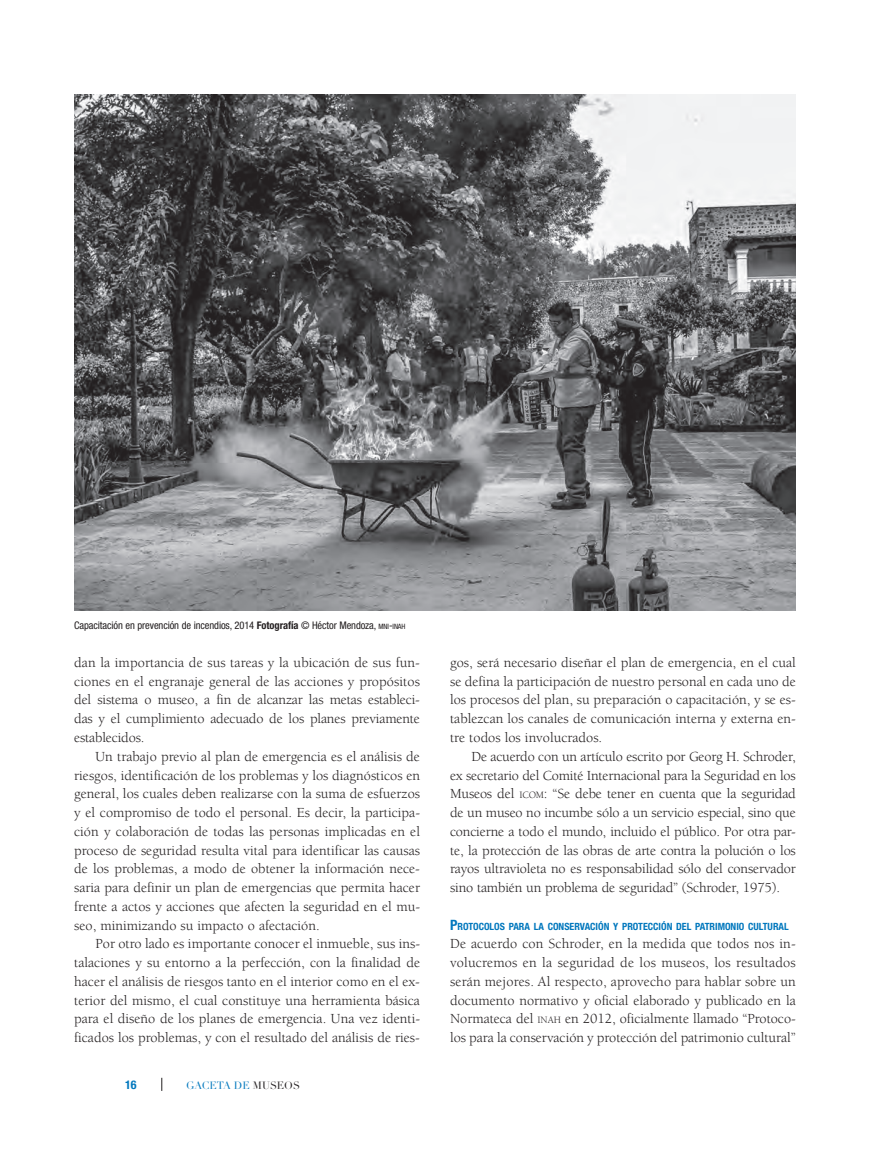
<style>
.page{position:relative;width:881px;height:1149px;background:#fff}
.page>*{position:absolute;margin:0;border:0;box-sizing:border-box;transform-origin:0 0}
.t1{font:14.25px/18.8px "Berkeley";letter-spacing:-.005em;color:#231f20;text-align:justify}
.t2{font:700 condensed 12px "Helvetica Neue";color:#0077bd}
.t3{font:condensed 10.5px "Helvetica Neue";letter-spacing:-.01em;color:#231f20}
.t4{font:10.5px "Didot LH";letter-spacing:-.005em;color:#0077bd}
.t5{font:700 condensed 10.05px "Helvetica Neue";color:#0077bd}
.s1{font-weight:700}
.s2{font-size:7.35px}
.s3{font-style:inherit}
.s4{color:#231f20}
.s5{font-size:10.05px}
.s6{font-size:14.25px}
</style>
<div class="page">
<svg style="left:161px;top:1077px;width:1px;height:13px"></svg>
<img style="left:74px;top:94px;width:721px;height:516px">
<p class="t3" style="left:74px;top:619px;width:332px">Capacitación en prevención de incendios, 2014 <span class="s1">Fotografía</span> © Héctor Mendoza, <span class="s2">MNI</span><span class="s3">-</span><span class="s2">INAH</span></p>
<p class="t1" style="left:74px;top:653px;width:347px">dan la importancia de sus tareas y la ubicación de sus fun&shy;ciones en el engranaje general de las acciones y propósitos del sistema o museo, a fin de alcanzar las metas estableci&shy;das y el cumplimiento adecuado de los planes previamente establecidos.</p>
<p class="t1" style="left:74px;top:747px;width:347px;text-indent:21px">Un trabajo previo al plan de emergencia es el análisis de riesgos, identificación de los problemas y los diagnósticos en general, los cuales deben realizarse con la suma de esfuerzos y el compromiso de todo el personal. Es decir, la participa&shy;ción y colaboración de todas las personas implicadas en el proceso de seguridad resulta vital para identificar las causas de los problemas, a modo de obtener la información nece&shy;saria para definir un plan de emergencias que permita hacer frente a actos y acciones que afecten la seguridad en el mu&shy;seo, minimizando su impacto o afectación.</p>
<p class="t1" style="left:74px;top:934px;width:347px;text-indent:21px">Por otro lado es importante conocer el inmueble, sus ins&shy;talaciones y su entorno a la perfección, con la finalidad de hacer el análisis de riesgos tanto en el interior como en el ex&shy;terior del mismo, el cual constituye una herramienta básica para el diseño de los planes de emergencia. Una vez identi&shy;ficados los problemas, y con el resultado del análisis de ries-</p>
<p class="t2" style="left:125px;top:1077px;width:13px">16</p>
<p class="t4" style="left:186px;top:1078px;width:115px">GACETA DE <span class="s4">MUSEOS</span></p>
<p class="t1" style="left:450px;top:653px;width:347px">gos, será necesario diseñar el plan de emergencia, en el cual se defina la participación de nuestro personal en cada uno de los procesos del plan, su preparación o capacitación, y se es&shy;tablezcan los canales de comunicación interna y externa en&shy;tre todos los involucrados.</p>
<p class="t1" style="left:450px;top:747px;width:347px;text-indent:21px">De acuerdo con un artículo escrito por Georg H. Schroder, ex secretario del Comité Internacional para la Seguridad en los Museos del <span class="s5">ICOM</span>: “Se debe tener en cuenta que la seguridad de un museo no incumbe sólo a un servicio especial, sino que concierne a todo el mundo, incluido el público. Por otra par&shy;te, la protección de las obras de arte contra la polución o los rayos ultravioleta no es responsabilidad sólo del conservador sino también un problema de seguridad” (Schroder, 1975).</p>
<p class="t5" style="left:450px;top:919px;width:340px"><span class="s6">P</span>ROTOCOLOS PARA LA CONSERVACIÓN Y PROTECCIÓN DEL PATRIMONIO CULTURAL</p>
<p class="t1" style="left:450px;top:934px;width:347px">De acuerdo con Schroder, en la medida que todos nos in&shy;volucremos en la seguridad de los museos, los resultados serán mejores. Al respecto, aprovecho para hablar sobre un documento normativo y oficial elaborado y publicado en la Normateca del <span class="s5">INAH</span> en 2012, oficialmente llamado “Protoco&shy;los para la conservación y protección del patrimonio cultural”</p>
</div>
